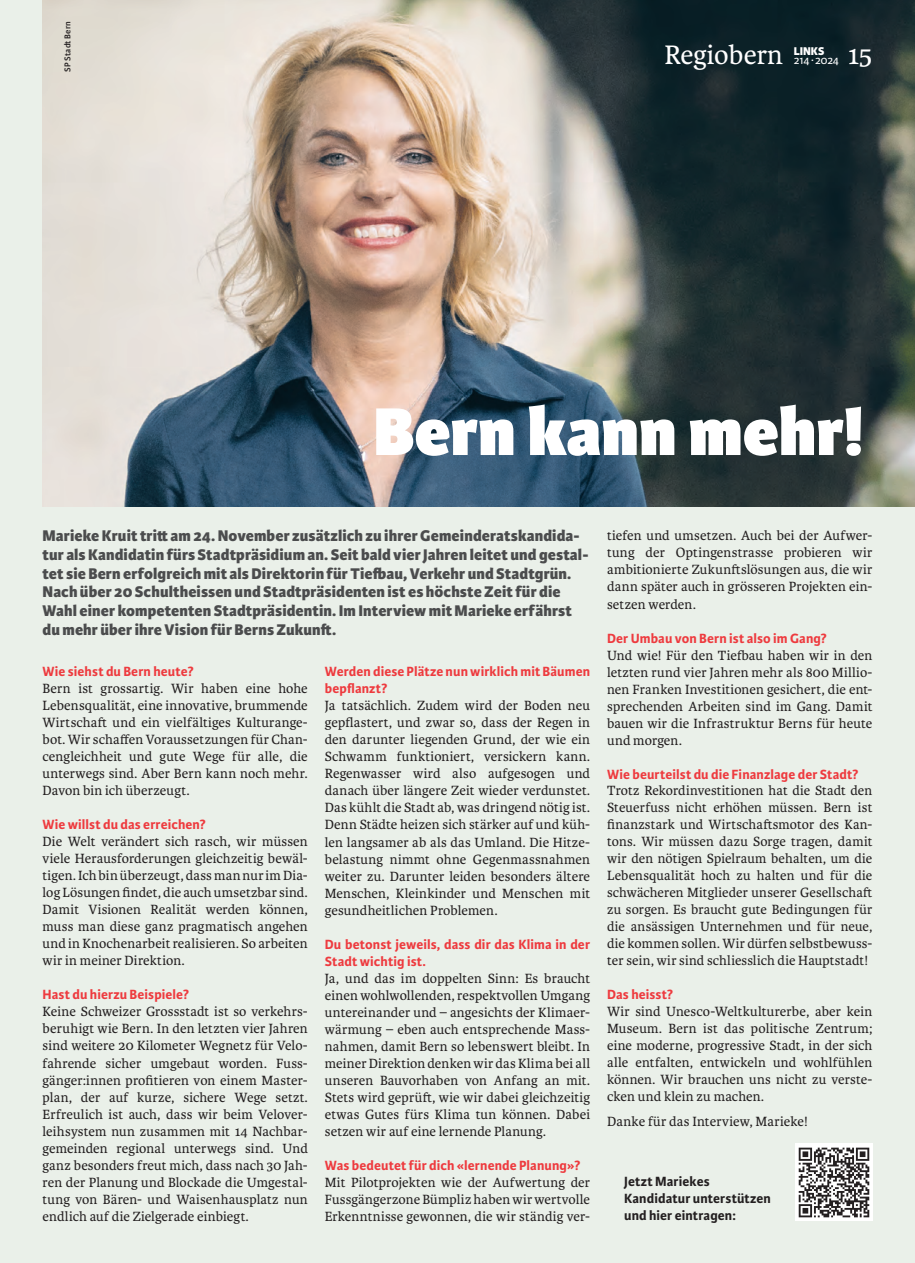
<style>
.page{position:relative;width:915px;height:1263px;background:#fff}
.page>*{position:absolute;margin:0;border:0;box-sizing:border-box;transform-origin:0 0}
.t1{font:800 72px "Karmina Sans";color:#fff}
.t2{font:28.5px "Karmina";color:#fff}
.t3{font:800 16.5px/18.8px "Karmina Sans";letter-spacing:.005em;color:#4b4c4d}
.t4{font:14.25px/17px "Karmina";letter-spacing:.01em;color:#231f20;text-align:justify}
.t5{font:700 14.25px/17px "Karmina Sans";letter-spacing:.01em;color:#ee3a3e}
.t6{font:700 14.25px/17px "Karmina Sans";letter-spacing:.01em;color:#231f20}
.t7{font:12px "Karmina Sans";letter-spacing:-.02em;color:#fff}
.t8{font:800 12px "Karmina Sans";color:#fff}
.t9{font:600 9px "Karmina Sans";letter-spacing:.025em;color:#231f20}
</style>
<div class="page">
<div style="left:0;top:0;width:914px;height:1263px;background:#eaf0e9"></div>
<img style="left:795px;top:1144px;width:77px;height:76px">
<img style="left:43px;top:0;width:871px;height:506px">
<p class="t9" style="left:63px;top:72px;width:52px;rotate:-90deg">SP Stadt Bern</p>
<h2 class="t2" style="left:664px;top:39px;width:120px">Regiobern</h2>
<p class="t8" style="left:793px;top:44px;width:32px">LINKS</p>
<p class="t7" style="left:793px;top:53px;width:47px">214∙ 2024</p>
<h2 class="t2" style="left:847px;top:39px;width:26px">15</h2>
<h1 class="t1" style="left:373px;top:389px;width:492px">Bern kann mehr!</h1>
<p class="t3" style="left:43px;top:527px;width:547px">Marieke Kruit tritt am 24. November zusätzlich zu ihrer Gemeinderatskandida&shy;tur als Kandidatin fürs Stadtpräsidium an. Seit bald vier Jahren leitet und gestal&shy;tet sie Bern erfolgreich mit als Direktorin für Tiefbau, Verkehr und Stadtgrün.<br>Nach über 20 Schultheissen und Stadtpräsidenten ist es höchste Zeit für die Wahl einer kompetenten Stadtpräsidentin. Im Interview mit Marieke erfährst du mehr über ihre Vision für Berns Zukunft.</p>
<p class="t5" style="left:43px;top:663px;width:153px">Wie siehst du Bern heute?</p>
<p class="t4" style="left:43px;top:680px;width:267px">Bern ist grossartig. Wir haben eine hohe Lebensqualität, eine innovative, brummende Wirtschaft und ein vielfältiges Kulturange&shy;bot. Wir schaffen Voraussetzungen für Chan&shy;cengleichheit und gute Wege für alle, die unterwegs sind. Aber Bern kann noch mehr.<br>Davon bin ich überzeugt.</p>
<p class="t5" style="left:43px;top:816px;width:165px">Wie willst du das erreichen?</p>
<p class="t4" style="left:43px;top:833px;width:267px">Die Welt verändert sich rasch, wir müssen viele Herausforderungen gleichzeitig bewäl&shy;tigen. Ich bin überzeugt, dass man nur im Dia&shy;log Lösungen findet, die auch umsetzbar sind.<br>Damit Visionen Realität werden können, muss man diese ganz pragmatisch angehen und in Knochenarbeit realisieren. So arbeiten wir in meiner Direktion.</p>
<p class="t5" style="left:43px;top:986px;width:148px">Hast du hierzu Beispiele?</p>
<p class="t4" style="left:43px;top:1003px;width:267px">Keine Schweizer Grossstadt ist so verkehrs&shy;beruhigt wie Bern. In den letzten vier Jahren sind weitere 20 Kilometer Wegnetz für Velo&shy;fahrende sicher umgebaut worden. Fuss&shy;gänger:innen profitieren von einem Master&shy;plan, der auf kurze, sichere Wege setzt.<br>Erfreulich ist auch, dass wir beim Velover&shy;leihsystem nun zusammen mit 14 Nachbar&shy;gemeinden regional unterwegs sind. Und ganz besonders freut mich, dass nach 30 Jah&shy;ren der Planung und Blockade die Umgestal&shy;tung von Bären- und Waisenhausplatz nun endlich auf die Zielgerade einbiegt.</p>
<p class="t5" style="left:325px;top:663px;width:267px">Werden diese Plätze nun wirklich mit Bäumen bepflanzt?</p>
<p class="t4" style="left:325px;top:697px;width:267px">Ja tatsächlich. Zudem wird der Boden neu gepflastert, und zwar so, dass der Regen in den darunter liegenden Grund, der wie ein Schwamm funktioniert, versickern kann.<br>Regenwasser wird also aufgesogen und danach über längere Zeit wieder verdunstet.<br>Das kühlt die Stadt ab, was dringend nötig ist.<br>Denn Städte heizen sich stärker auf und küh&shy;len langsamer ab als das Umland. Die Hitze&shy;belastung nimmt ohne Gegenmassnahmen weiter zu. Darunter leiden besonders ältere Menschen, Kleinkinder und Menschen mit gesundheitlichen Problemen.</p>
<p class="t5" style="left:325px;top:936px;width:266px">Du betonst jeweils, dass dir das Klima in der<br>Stadt wichtig ist.</p>
<p class="t4" style="left:325px;top:970px;width:267px">Ja, und das im doppelten Sinn: Es braucht einen wohlwollenden, respektvollen Umgang untereinander und – angesichts der Klimaer&shy;wärmung – eben auch entsprechende Mass&shy;nahmen, damit Bern so lebenswert bleibt. In meiner Direktion denken wir das Klima bei all unseren Bauvorhaben von Anfang an mit.<br>Stets wird geprüft, wie wir dabei gleichzeitig etwas Gutes fürs Klima tun können. Dabei setzen wir auf eine lernende Planung.</p>
<p class="t5" style="left:325px;top:1157px;width:257px">Was bedeutet für dich «lernende Planung»?</p>
<p class="t4" style="left:325px;top:1174px;width:267px">Mit Pilotprojekten wie der Aufwertung der Fussgängerzone Bümpliz haben wir wertvolle Erkenntnisse gewonnen, die wir ständig ver-</p>
<p class="t4" style="left:607px;top:527px;width:267px">tiefen und umsetzen. Auch bei der Aufwer&shy;tung der Optingenstrasse probieren wir ambitionierte Zukunftslösungen aus, die wir dann später auch in grösseren Projekten ein&shy;setzen werden.</p>
<p class="t5" style="left:607px;top:630px;width:221px">Der Umbau von Bern ist also im Gang?</p>
<p class="t4" style="left:607px;top:647px;width:267px">Und wie! Für den Tiefbau haben wir in den letzten rund vier Jahren mehr als 800 Millio&shy;nen Franken Investitionen gesichert, die ent&shy;sprechenden Arbeiten sind im Gang. Damit bauen wir die Infrastruktur Berns für heute und morgen.</p>
<p class="t5" style="left:607px;top:766px;width:253px">Wie beurteilst du die Finanzlage der Stadt?</p>
<p class="t4" style="left:607px;top:782px;width:267px">Trotz Rekordinvestitionen hat die Stadt den Steuerfuss nicht erhöhen müssen. Bern ist finanzstark und Wirtschaftsmotor des Kan&shy;tons. Wir müssen dazu Sorge tragen, damit wir den nötigen Spielraum behalten, um die Lebensqualität hoch zu halten und für die schwächeren Mitglieder unserer Gesellschaft zu sorgen. Es braucht gute Bedingungen für die ansässigen Unternehmen und für neue, die kommen sollen. Wir dürfen selbstbewuss&shy;ter sein, wir sind schliesslich die Hauptstadt!</p>
<p class="t5" style="left:607px;top:986px;width:68px">Das heisst?</p>
<p class="t4" style="left:607px;top:1003px;width:267px">Wir sind Unesco-Weltkulturerbe, aber kein Museum. Bern ist das politische Zentrum; eine moderne, progressive Stadt, in der sich alle entfalten, entwickeln und wohlfühlen können. Wir brauchen uns nicht zu verste&shy;cken und klein zu machen.</p>
<p class="t4" style="left:607px;top:1113px;width:202px">Danke für das Interview, Marieke!</p>
<p class="t6" style="left:624px;top:1173px;width:148px">Jetzt Mariekes<br>Kandidatur unterstützen und hier eintragen:</p>
</div>
